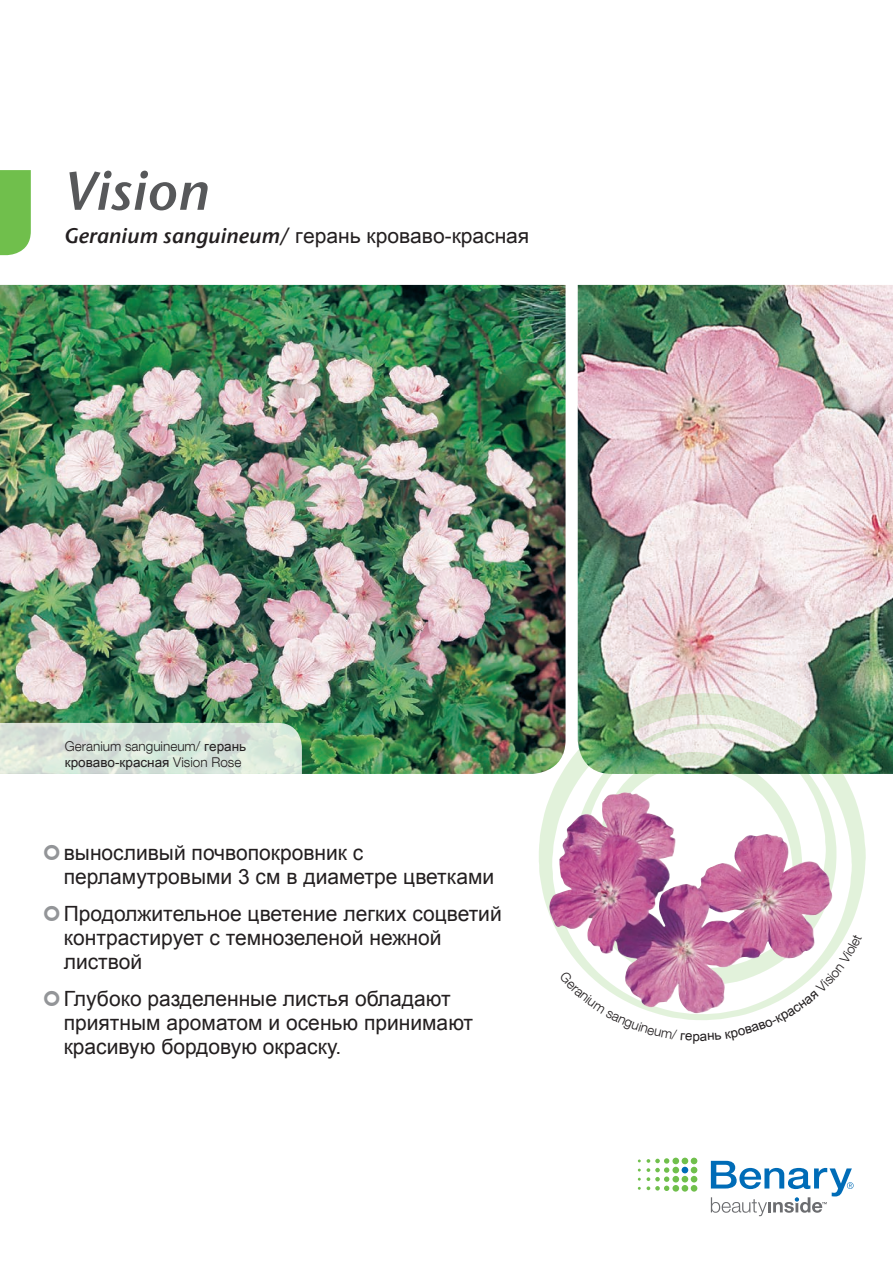
<style>
.page{position:relative;width:893px;height:1263px;background:#fff}
.page>*{position:absolute;margin:0;border:0;box-sizing:border-box;transform-origin:0 0}
.t1{font:italic 54px "ITC Stone Sans Com Semi";color:#57585a}
.t2{font:21px/24px "Arial";color:#231f20}
.t3{font:21px "Arial Unicode MS";color:#231f20}
.t4{font:300 13.5px/16.5px "Helvetica Neue LT Com";color:#231f20}
.s1{font-family:"ITC Stone Sans Com Semi";font-style:italic}
.s2{font-family:"Arial Unicode MS";font-weight:400}
</style>
<div class="page">
<img style="left:578px;top:285px;width:315px;height:489px">
<img style="left:539px;top:693px;width:327px;height:211px">
<img style="left:573px;top:723px;width:263px;height:29px">
<svg style="left:0;top:170px;width:31px;height:85px;background:#77c254"></svg>
<img style="left:0;top:285px;width:566px;height:489px">
<svg style="left:0;top:723px;width:302px;height:51px;background:#d6e3d9"></svg>
<div style="left:682px;top:1157px;width:6px;height:7px;background:#70bf4c;border-radius:50%"></div>
<div style="left:672px;top:1157px;width:7px;height:7px;background:#70bf4c;border-radius:50%"></div>
<div style="left:672px;top:1167px;width:7px;height:6px;background:#70bf4c;border-radius:50%"></div>
<div style="left:672px;top:1176px;width:7px;height:6px;background:#70bf4c;border-radius:50%"></div>
<div style="left:691px;top:1157px;width:6px;height:7px;background:#70bf4c;border-radius:50%"></div>
<div style="left:672px;top:1185px;width:7px;height:6px;background:#70bf4c;border-radius:50%"></div>
<svg style="left:647px;top:1158px;width:22px;height:33px"></svg>
<svg style="left:682px;top:1167px;width:15px;height:24px"></svg>
<svg style="left:711px;top:1161px;width:142px;height:55px"></svg>
<img style="left:546px;top:792px;width:13px;height:143px">
<svg style="left:559px;top:752px;width:303px;height:268px"></svg>
<p class="t1" style="left:65px;top:158px;width:147px">Vision</p>
<p class="t3" style="left:65px;top:220px;width:466px"><span class="s1">Geranium sanguineum/</span> герань кроваво-красная</p>
<p class="t4" style="left:65px;top:737px;width:183px">Geranium sanguineum/ <span class="s2">герань кроваво-красная</span> Vision Rose</p>
<p class="t2" style="left:64px;top:841px;width:432px">выносливый почвопокровник с перламутровыми 3 см в диаметре цветками</p>
<p class="t2" style="left:64px;top:902px;width:439px">Продолжительное цветение легких соцветий контрастирует с темнозеленой нежной листвой</p>
<p class="t2" style="left:64px;top:987px;width:411px">Глубоко разделенные листья обладают приятным ароматом и осенью принимают красивую бордовую окраску.</p>
</div>
